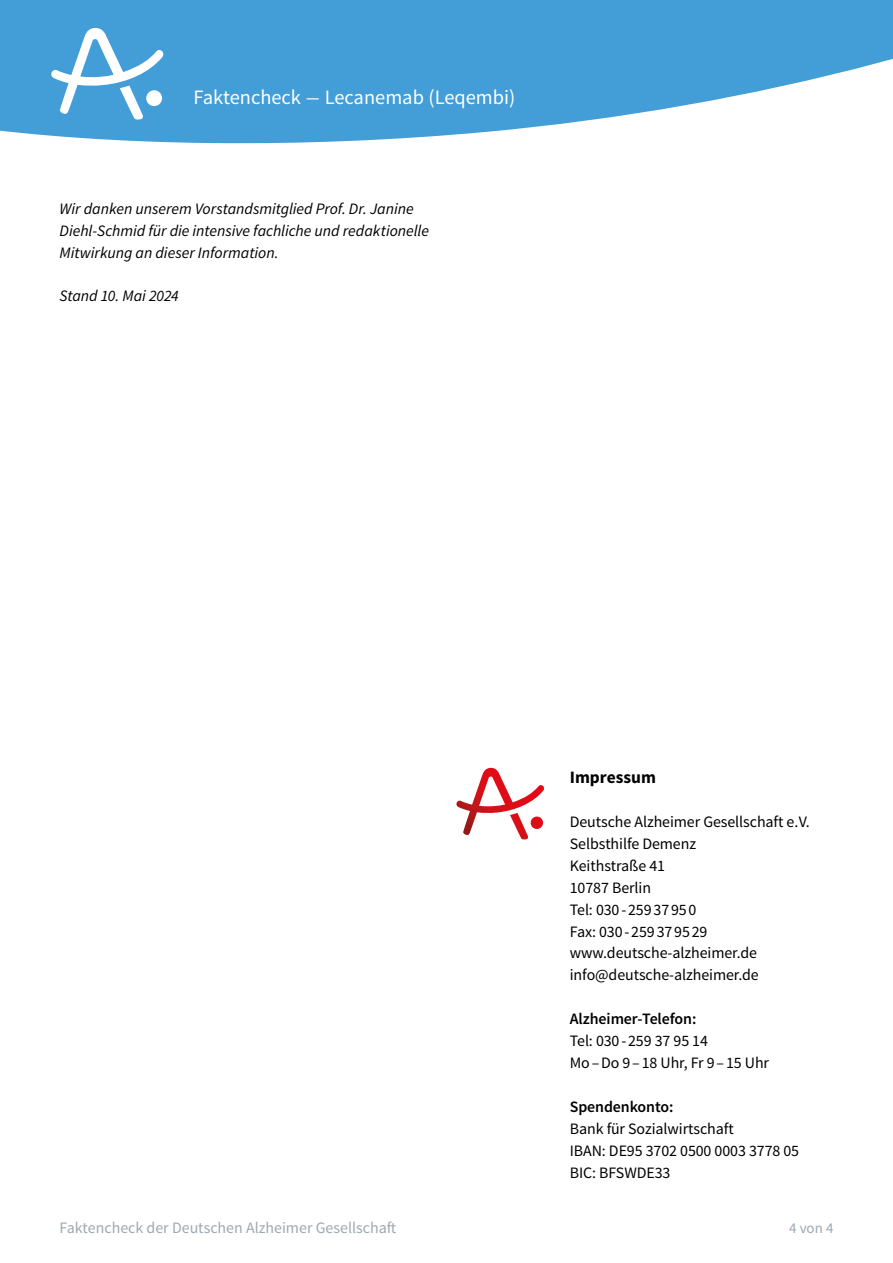
<style>
.page{position:relative;width:893px;height:1263px;background:#fff}
.page>*{position:absolute;margin:0;border:0;box-sizing:border-box;transform-origin:0 0}
.t1{font:20.4px "Source Sans Pro";color:#fff}
.Zwischenüberschrift_Infoblätter{font:700 17.4px "Source Sans Pro";color:#000}
.fließtext-ohne-Abstand{font:15.9px/21.9px "Source Sans Pro";letter-spacing:-.005em;color:#000}
.autor_ohne{font:italic 15.9px/21.9px "Source Sans Pro";letter-spacing:-.005em;color:#000}
.t2{font:15.9px "Source Sans Pro";color:#9ca9b1}
.t3{font:15px "Source Sans Pro";color:#9ca9b1}
.s1{font-weight:600}
</style>
<div class="page">
<svg style="left:0;top:0;width:893px;height:143px;fill:#439dd7"></svg>
<svg style="left:51px;top:28px;width:112px;height:92px"></svg>
<svg style="left:456px;top:768px;width:88px;height:72px"></svg>
<p class="t1" style="left:193px;top:85px;width:323px">Faktencheck – Lecanemab (Leqembi)</p>
<p class="autor_ohne" style="left:60px;top:198px;width:371px">Wir danken unserem Vorstandsmitglied Prof. Dr. Janine<br>Diehl-Schmid für die intensive fachliche und redaktionelle<br>Mitwirkung an dieser Information.</p>
<p class="autor_ohne" style="left:60px;top:285px;width:121px">Stand 10. Mai 2024</p>
<h2 class="Zwischenüberschrift_Infoblätter" style="left:570px;top:766px;width:88px">Impressum</h2>
<p class="fließtext-ohne-Abstand" style="left:570px;top:811px;width:242px">Deutsche Alzheimer Gesellschaft e.V.<br>Selbsthilfe Demenz<br>Keithstraße 41<br>10787 Berlin<br>Tel: 030-25937950<br>Fax: 030-259379529 www.deutsche-alzheimer.de</p>
<p class="fließtext-ohne-Abstand" style="left:570px;top:964px;width:191px">info@deutsche-alzheimer.de</p>
<p class="fließtext-ohne-Abstand" style="left:570px;top:1008px;width:201px"><span class="s1">Alzheimer-Telefon:<br></span>Tel: 030-259 37 95 14<br>Mo–Do 9–18 Uhr, Fr 9–15 Uhr</p>
<p class="fließtext-ohne-Abstand" style="left:570px;top:1096px;width:231px"><span class="s1">Spendenkonto:<br></span>Bank für Sozialwirtschaft<br>IBAN: DE95 3702 0500 0003 3778 05<br>BIC: BFSWDE33</p>
<p class="t2" style="left:60px;top:1218px;width:338px">Faktencheck der Deutschen Alzheimer Gesellschaft</p>
<p class="t3" style="left:789px;top:1219px;width:46px">4 von 4</p>
</div>
